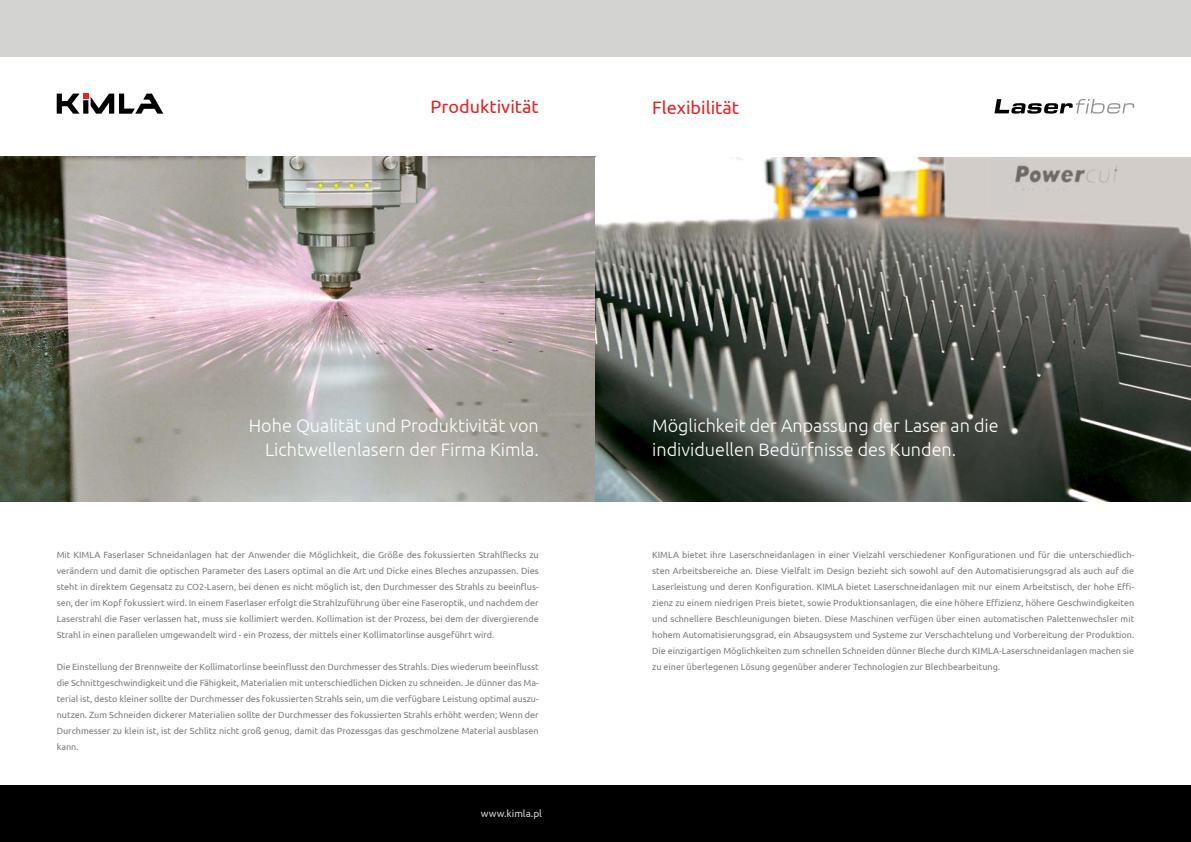
<style>
.page{position:relative;width:1191px;height:842px;background:#fff}
.page>*{position:absolute;margin:0;border:0;box-sizing:border-box;transform-origin:0 0}
.t1{font:300 18px/24px "Ubuntu";color:#fff;text-align:right}
.t2{font:18px "Ubuntu";color:#df2625}
.t3{font:10px "Ubuntu";color:#d3d3d2}
.t4{font:9px/16px "Ubuntu";color:#807c7a;text-align:justify}
</style>
<div class="page">
<img style="left:0;top:157px;width:1191px;height:345px">
<div style="left:0;top:0;width:1191px;height:57px;background:#d3d3d2"></div>
<div style="left:0;top:785px;width:1191px;height:57px;background:#000"></div>
<svg style="left:994px;top:99px;width:140px;height:15px"></svg>
<svg style="left:57px;top:94px;width:106px;height:20px"></svg>
<h1 class="t2" style="left:430px;top:96px;width:110px">Produktivität</h1>
<h1 class="t2" style="left:652px;top:96px;width:88px">Flexibilität</h1>
<h1 class="t1" style="left:249px;top:413px;width:291px">Hohe Qualität und Produktivität von<br>Lichtwellenlasern der Firma Kimla.</h1>
<h1 class="t1" style="left:652px;top:413px;width:348px;text-align:left">Möglichkeit der Anpassung der Laser an die individuellen Bedürfnisse des Kunden.</h1>
<p class="t4" style="left:57px;top:547px;width:483px">Mit KIMLA Faserlaser Schneidanlagen hat der Anwender die Möglichkeit, die Größe des fokussierten Strahlflecks zu verändern und damit die optischen Parameter des Lasers optimal an die Art und Dicke eines Bleches anzupassen. Dies steht in direktem Gegensatz zu CO2-Lasern, bei denen es nicht möglich ist, den Durchmesser des Strahls zu beeinflus&shy;sen, der im Kopf fokussiert wird. In einem Faserlaser erfolgt die Strahlzuführung über eine Faseroptik, und nachdem der Laserstrahl die Faser verlassen hat, muss sie kollimiert werden. Kollimation ist der Prozess, bei dem der divergierende Strahl in einen parallelen umgewandelt wird - ein Prozess, der mittels einer Kollimatorlinse ausgeführt wird.</p>
<p class="t4" style="left:57px;top:659px;width:483px">Die Einstellung der Brennweite der Kollimatorlinse beeinflusst den Durchmesser des Strahls. Dies wiederum beeinflusst die Schnittgeschwindigkeit und die Fähigkeit, Materialien mit unterschiedlichen Dicken zu schneiden. Je dünner das Ma&shy;terial ist, desto kleiner sollte der Durchmesser des fokussierten Strahls sein, um die verfügbare Leistung optimal auszu&shy;nutzen. Zum Schneiden dickerer Materialien sollte der Durchmesser des fokussierten Strahls erhöht werden; Wenn der Durchmesser zu klein ist, ist der Schlitz nicht groß genug, damit das Prozessgas das geschmolzene Material ausblasen kann.</p>
<p class="t3" style="left:481px;top:807px;width:63px">www.kimla.pl</p>
<p class="t4" style="left:652px;top:547px;width:483px">KIMLA bietet ihre Laserschneidanlagen in einer Vielzahl verschiedener Konfigurationen und für die unterschiedlich&shy;sten Arbeitsbereiche an. Diese Vielfalt im Design bezieht sich sowohl auf den Automatisierungsgrad als auch auf die Laserleistung und deren Konfiguration. KIMLA bietet Laserschneidanlagen mit nur einem Arbeitstisch, der hohe Effi&shy;zienz zu einem niedrigen Preis bietet, sowie Produktionsanlagen, die eine höhere Effizienz, höhere Geschwindigkeiten und schnellere Beschleunigungen bieten. Diese Maschinen verfügen über einen automatischen Palettenwechsler mit hohem Automatisierungsgrad, ein Absaugsystem und Systeme zur Verschachtelung und Vorbereitung der Produktion.<br>Die einzigartigen Möglichkeiten zum schnellen Schneiden dünner Bleche durch KIMLA-Laserschneidanlagen machen sie zu einer überlegenen Lösung gegenüber anderer Technologien zur Blechbearbeitung.</p>
</div>
